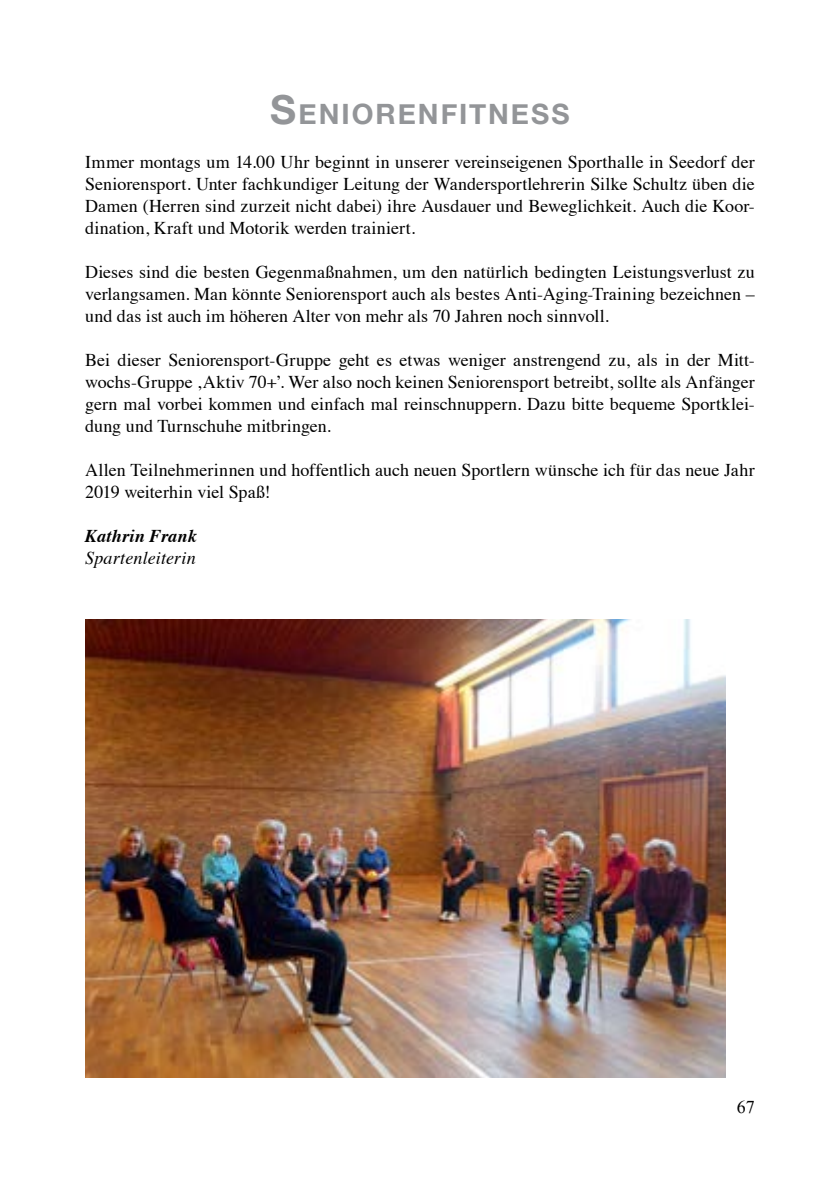
<style>
.page{position:relative;width:840px;height:1191px;background:#fff}
.page>*{position:absolute;margin:0;border:0;box-sizing:border-box;transform-origin:0 0}
.t1{font:700 28px "Helvetica Neue";letter-spacing:.07em;color:#939598}
.t2{font:18px/22px "Times";color:#000;text-align:justify}
.t3{font:italic 18px "Times";letter-spacing:.01em;color:#000}
.t4{font:italic 700 18px "Times";letter-spacing:.015em;color:#000}
.t5{font:18px "Times New Roman";color:#000}
.s1{font-size:40px}
</style>
<div class="page">
<img style="left:85px;top:619px;width:640px;height:458px">
<h1 class="t1" style="left:270px;top:89px;width:281px"><span class="s1">S</span>ENIORENFITNESS</h1>
<p class="t2" style="left:85px;top:149px;width:670px">Immer montags um 14.00 Uhr beginnt in unserer vereinseigenen Sporthalle in Seedorf der Seniorensport. Unter fachkundiger Leitung der Wandersportlehrerin Silke Schultz üben die Damen (Herren sind zurzeit nicht dabei) ihre Ausdauer und Beweglichkeit. Auch die Koor&shy;dination, Kraft und Motorik werden trainiert.</p>
<p class="t2" style="left:85px;top:259px;width:671px">Dieses sind die besten Gegenmaßnahmen, um den natürlich bedingten Leistungsverlust zu verlangsamen. Man könnte Seniorensport auch als bestes Anti-Aging-Training bezeichnen – und das ist auch im höheren Alter von mehr als 70 Jahren noch sinnvoll.</p>
<p class="t2" style="left:85px;top:347px;width:671px">Bei dieser Seniorensport-Gruppe geht es etwas weniger anstrengend zu, als in der Mitt&shy;wochs-Gruppe ‚Aktiv 70+’. Wer also noch keinen Seniorensport betreibt, sollte als Anfänger gern mal vorbei kommen und einfach mal reinschnuppern. Dazu bitte bequeme Sportklei&shy;dung und Turnschuhe mitbringen.</p>
<p class="t2" style="left:85px;top:457px;width:671px">Allen Teilnehmerinnen und hoffentlich auch neuen Sportlern wünsche ich für das neue Jahr<br>2019 weiterhin viel Spaß!</p>
<p class="t4" style="left:85px;top:519px;width:113px">Kathrin Frank</p>
<p class="t3" style="left:85px;top:542px;width:112px">Spartenleiterin</p>
<p class="t5" style="left:736px;top:1094px;width:19px">67</p>
</div>
